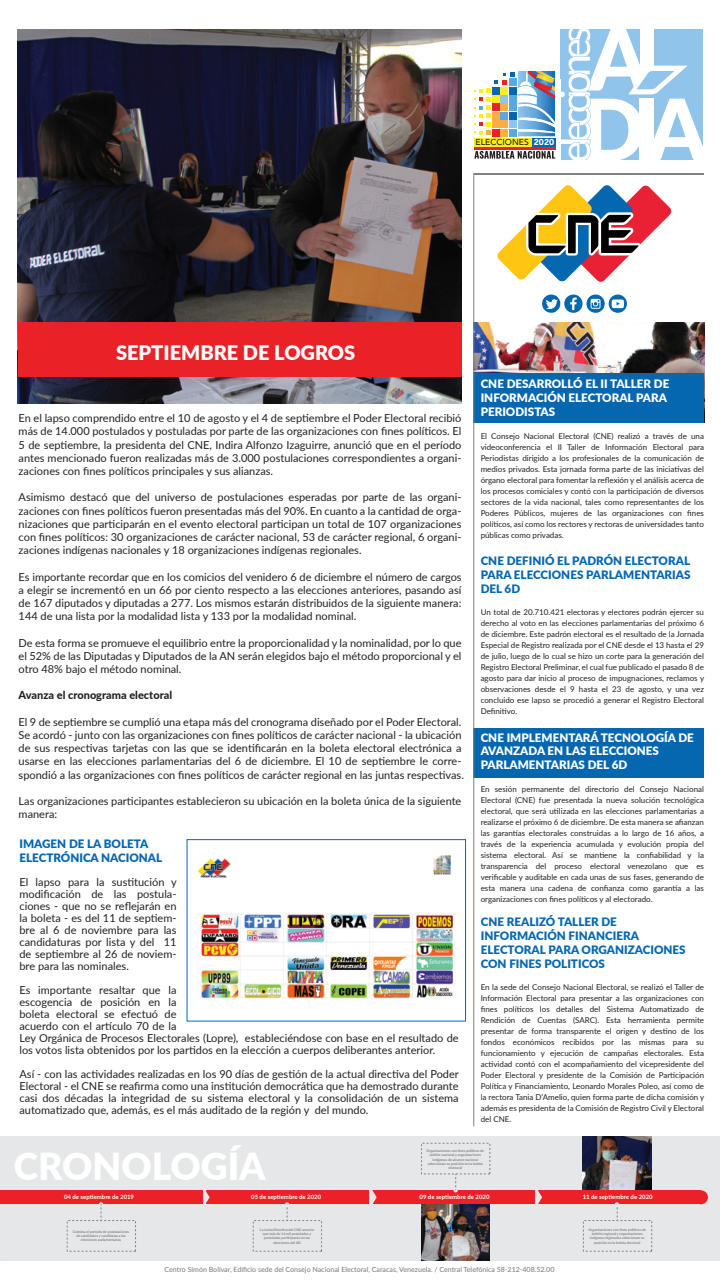
<style>
.page{position:relative;width:720px;height:1280px;background:#fff}
.page>*{position:absolute;margin:0;border:0;box-sizing:border-box;transform-origin:0 0}
.t1{font:900 85.5px "Lato";color:#fff}
.t2{font:900 37.2px "Lato";color:#fff}
.t3{font:900 20px "Lato";color:#fff}
.t4{font:900 11.6px/14px "Lato";color:#0667b1}
.t5{font:900 11.6px/14px "Lato";color:#fff}
.t6{font:11px/13.2px "Lato";color:#231f20;text-align:justify}
.t7{font:800 11px "Lato";color:#231f20}
.t8{font:500 8.6px "Avenir";color:#231f20}
.t9{font:8px/11px "Lato";color:#231f20;text-align:justify}
.t10{font:500 7.1px "Lato";color:#818181}
.t11{font:700 6px "Lato";color:#fff}
.t12{font:700 3.5px/4.2px "Lato";color:#818181;text-align:center}
.s1{font-weight:900;color:#fff}
</style>
<div class="page">
<div style="left:0;top:1137px;width:720px;height:124px;background:#e6e7e8"></div>
<img style="left:422px;top:1204px;width:68px;height:57px">
<img style="left:583px;top:1137px;width:69px;height:53px">
<div style="left:474px;top:728px;width:230px;height:50px;background:#0667b1"></div>
<img style="left:475px;top:323px;width:229px;height:50px">
<div style="left:474px;top:373px;width:230px;height:50px;background:#0667b1"></div>
<svg style="left:542px;top:295px;width:85px;height:18px"></svg>
<svg style="left:497px;top:185px;width:175px;height:97px"></svg>
<img style="left:18px;top:29px;width:444px;height:375px">
<hr style="left:474px;top:173px;width:1px;height:953px;background:#818181">
<hr style="left:474px;top:173px;width:230px;height:1px;background:#818181">
<div style="left:18px;top:323px;width:444px;height:54px;background:#ea2227"></div>
<div style="left:0;top:1190px;width:202px;height:14px;background:#ea2227"></div>
<div style="left:206px;top:1190px;width:162px;height:14px;background:#ea2227"></div>
<div style="left:373px;top:1190px;width:162px;height:14px;background:#ea2227"></div>
<svg style="left:206px;top:1191px;width:4px;height:12px"></svg>
<div style="left:539px;top:1190px;width:162px;height:14px;background:#ea2227"></div>
<svg style="left:372px;top:1190px;width:5px;height:14px"></svg>
<svg style="left:538px;top:1190px;width:4px;height:14px"></svg>
<div style="left:583px;top:1220px;width:69px;height:32px;border:1px dashed #818181"></div>
<div style="left:253px;top:1220px;width:69px;height:32px;border:1px dashed #818181"></div>
<svg style="left:99px;top:1202px;width:4px;height:18px"></svg>
<div style="left:67px;top:1220px;width:69px;height:32px;border:1px dashed #818181"></div>
<svg style="left:285px;top:1202px;width:4px;height:19px"></svg>
<svg style="left:615px;top:1202px;width:4px;height:19px"></svg>
<svg style="left:454px;top:1174px;width:4px;height:18px"></svg>
<div style="left:421px;top:1143px;width:69px;height:31px;border:1px dashed #818181"></div>
<div style="left:694px;top:1190px;width:14px;height:14px;background:#ea2227;border-radius:50%"></div>
<svg style="left:474px;top:29px;width:229px;height:131px"></svg>
<hr style="left:557px;top:79px;width:3px;height:84px;background:#fff">
<img style="left:198px;top:859px;width:33px;height:19px">
<img style="left:433px;top:855px;width:18px;height:20px">
<img style="left:198px;top:913px;width:257px;height:86px">
<div style="left:187px;top:839px;width:279px;height:183px;border:1px solid #0667b1"></div>
<p class="t8" style="left:475px;top:135px;width:80px">ELECCIONES <span class="s1">2020</span></p>
<h1 class="t1" style="left:588px;top:-5px;width:72px">Al</h1>
<h3 class="t3" style="left:116px;top:338px;width:241px">SEPTIEMBRE DE LOGROS</h3>
<p class="t6" style="left:19px;top:411px;width:444px">En el lapso comprendido entre el 10 de agosto y el 4 de septiembre el Poder Electoral recibió más de 14.000 postulados y postuladas por parte de las organizaciones con fines políticos. El 5 de septiembre, la presidenta del CNE, Indira Alfonzo Izaguirre, anunció que en el período antes mencionado fueron realizadas más de 3.000 postulaciones correspondientes a organi&shy;zaciones con fines políticos principales y sus alianzas.</p>
<p class="t6" style="left:19px;top:490px;width:444px">Asimismo destacó que del universo de postulaciones esperadas por parte de las organi&shy;zaciones con fines políticos fueron presentadas más del 90%. En cuanto a la cantidad de orga&shy;nizaciones que participarán en el evento electoral participan un total de 107 organizaciones con fines políticos: 30 organizaciones de carácter nacional, 53 de carácter regional, 6 organi&shy;zaciones indígenas nacionales y 18 organizaciones indígenas regionales.</p>
<p class="t6" style="left:19px;top:570px;width:445px">Es importante recordar que en los comicios del venidero 6 de diciembre el número de cargos a elegir se incrementó en un 66 por ciento respecto a las elecciones anteriores, pasando así de 167 diputados y diputadas a 277. Los mismos estarán distribuidos de la siguiente manera:<br>144 de una lista por la modalidad lista y 133 por la modalidad nominal.</p>
<p class="t6" style="left:19px;top:636px;width:444px">De esta forma se promueve el equilibrio entre la proporcionalidad y la nominalidad, por lo que el 52% de las Diputadas y Diputados de la AN serán elegidos bajo el método proporcional y el otro 48% bajo el método nominal.</p>
<p class="t7" style="left:19px;top:687px;width:155px">Avanza el cronograma electoral</p>
<p class="t6" style="left:19px;top:715px;width:447px;text-align:left">El 9 de septiembre se cumplió una etapa más del cronograma diseñado por el Poder Electoral.<br>Se acordó - junto con las organizaciones con fines políticos de carácter nacional - la ubicación de sus respectivas tarjetas con las que se identificarán en la boleta electoral electrónica a usarse en las elecciones parlamentarias del 6 de diciembre. El 10 de septiembre le corre&shy;spondió a las organizaciones con fines políticos de carácter regional en las juntas respectivas.</p>
<p class="t6" style="left:19px;top:794px;width:444px">Las organizaciones participantes establecieron su ubicación en la boleta única de la siguiente manera:</p>
<p class="t4" style="left:19px;top:837px;width:144px">IMAGEN DE LA BOLETA<br>ELECTRÓNICA NACIONAL</p>
<p class="t6" style="left:19px;top:876px;width:159px;line-height:12px">El lapso para la sustitución y modificación de las postula&shy;ciones - que no se reflejarán en la boleta - es del 11 de septiem&shy;bre al 6 de noviembre para las candidaturas por lista y del 11 de septiembre al 26 de noviem&shy;bre para las nominales.</p>
<p class="t6" style="left:19px;top:984px;width:441px;line-height:12px;text-align:left">Es importante resaltar que la<br>escogencia de posición en la<br>boleta electoral se efectuó de<br>acuerdo con el artículo 70 de la<br>Ley Orgánica de Procesos Electorales (Lopre), estableciéndose con base en el resultado de los votos lista obtenidos por los partidos en la elección a cuerpos deliberantes anterior.</p>
<p class="t6" style="left:19px;top:1068px;width:441px;line-height:12px">Así - con las actividades realizadas en los 90 días de gestión de la actual directiva del Poder Electoral - el CNE se reafirma como una institución democrática que ha demostrado durante casi dos décadas la integridad de su sistema electoral y la consolidación de un sistema automatizado que, además, es el más auditado de la región y del mundo.</p>
<p class="t5" style="left:481px;top:376px;width:190px">CNE DESARROLLÓ EL II TALLER DE<br>INFORMACIÓN ELECTORAL PARA<br>PERIODISTAS</p>
<p class="t9" style="left:481px;top:430px;width:225px">El Consejo Nacional Electoral (CNE) realizó a través de una videoconferencia el II Taller de Información Electoral para Periodistas dirigido a los profesionales de la comunicación de medios privados. Esta jornada forma parte de las iniciativas del órgano electoral para fomentar la reflexión y el análisis acerca de los procesos comiciales y contó con la participación de diversos sectores de la vida nacional, tales como representantes de los Poderes Públicos, mujeres de las organizaciones con fines políticos, así como los rectores y rectoras de universidades tanto públicas como privadas.</p>
<p class="t4" style="left:481px;top:553px;width:211px;text-align:justify">CNE DEFINIÓ EL PADRÓN ELECTORAL PARA ELECCIONES PARLAMENTARIAS DEL 6D</p>
<p class="t9" style="left:481px;top:606px;width:225px">Un total de 20.710.421 electoras y electores podrán ejercer su derecho al voto en las elecciones parlamentarias del próximo 6 de diciembre. Este padrón electoral es el resultado de la Jornada Especial de Registro realizada por el CNE desde el 13 hasta el 29 de julio, luego de lo cual se hizo un corte para la generación del Registro Electoral Preliminar, el cual fue publicado el pasado 8 de agosto para dar inicio al proceso de impugnaciones, reclamos y observaciones desde el 9 hasta el 23 de agosto, y una vez concluido ese lapso se procedió a generar el Registro Electoral Definitivo.</p>
<p class="t5" style="left:481px;top:730px;width:215px">CNE IMPLEMENTARÁ TECNOLOGÍA DE<br>AVANZADA EN LAS ELECCIONES<br>PARLAMENTARIAS DEL 6D</p>
<p class="t9" style="left:481px;top:784px;width:225px">En sesión permanente del directorio del Consejo Nacional Electoral (CNE) fue presentada la nueva solución tecnológica electoral, que será utilizada en las elecciones parlamentarias a realizarse el próximo 6 de diciembre. De esta manera se afianzan las garantías electorales construidas a lo largo de 16 años, a través de la experiencia acumulada y evolución propia del sistema electoral. Así se mantiene la confiabilidad y la transparencia del proceso electoral venezolano que es verificable y auditable en cada unas de sus fases, generando de esta manera una cadena de confianza como garantía a las organizaciones con fines políticos y al electorado.</p>
<p class="t4" style="left:481px;top:914px;width:206px">CNE REALIZÓ TALLER DE<br>INFORMACIÓN FINANCIERA<br>ELECTORAL PARA ORGANIZACIONES<br>CON FINES POLITICOS</p>
<p class="t9" style="left:481px;top:981px;width:225px">En la sede del Consejo Nacional Electoral, se realizó el Taller de Información Electoral para presentar a las organizaciones con fines políticos los detalles del Sistema Automatizado de Rendición de Cuentas (SARC). Esta herramienta permite presentar de forma transparente el origen y destino de los fondos económicos recibidos por las mismas para su funcionamiento y ejecución de campañas electorales. Esta actividad contó con el acompañamiento del vicepresidente del Poder Electoral y presidente de la Comisión de Participación Política y Financiamiento, Leonardo Morales Poleo, así como de la rectora Tania D’Amelio, quien forma parte de dicha comisión y además es presidenta de la Comisión de Registro Civil y Electoral del CNE.</p>
<h2 class="t2" style="left:14px;top:1138px;width:254px">CRONOLOGÍA</h2>
<p class="t12" style="left:427px;top:1149px;width:59px">Organizaciones con fines políticos de ámbito nacional y organizaciones indígenas de alcance nacional seleccionan su posición en la boleta electoral</p>
<p class="t11" style="left:64px;top:1193px;width:71px">04 de septiembre de 2019</p>
<p class="t11" style="left:251px;top:1192px;width:71px">05 de septiembre de 2020</p>
<p class="t11" style="left:420px;top:1193px;width:71px">09 de septiembre de 2020</p>
<p class="t11" style="left:583px;top:1192px;width:71px">11 de septiembre de 2020</p>
<p class="t12" style="left:588px;top:1228px;width:59px">Organizaciones con fines políticos de ámbito regional y organizaciones indígenas regionales seleccionan su posición en la boleta electoral</p>
<p class="t12" style="left:260px;top:1228px;width:56px">La Junta Directiva del CNE anuncia que más de 14 mil postulados y postuladas participarán en las elecciones del 6D</p>
<p class="t12" style="left:73px;top:1229px;width:58px">Culmina el período de postulaciones de candidatos y candidatas a las elecciones parlamentarias</p>
<p class="t10" style="left:165px;top:1265px;width:391px">Centro Simón Bolívar, Edificio sede del Consejo Nacional Electoral, Caracas, Venezuela. / Central Telefónica 58-212-408.52.00</p>
</div>
